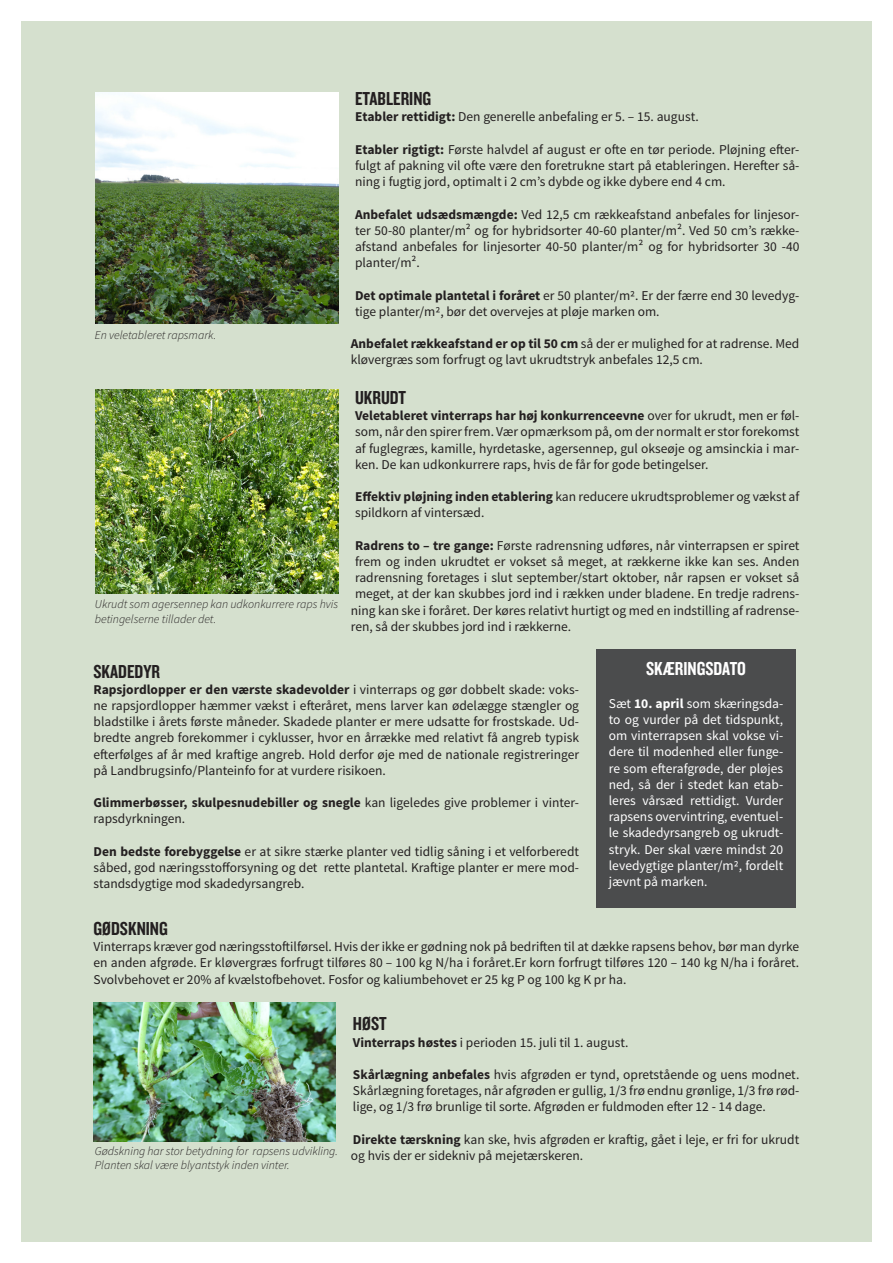
<style>
.page{position:relative;width:893px;height:1263px;background:#fff}
.page>*{position:absolute;margin:0;border:0;box-sizing:border-box;transform-origin:0 0}
.under_over{font:19.5px "Knockout HTF49 Liteweight";color:#231f20}
.under_over-2{font:19.5px "Knockout HTF49 Liteweight";color:#fff}
.t1{font:13.5px/16.2px "Source Sans Pro";color:#231f20;text-align:justify}
.t2{font:13.5px/16.2px "Source Sans Pro";color:#fff;text-align:justify}
.brød{font:italic 300 12px/14.4px "Source Sans Pro";color:#231f20}
.s1{font-weight:700}
</style>
<div class="page">
<div style="left:21px;top:21px;width:851px;height:1221px;background:#d5e0ce"></div>
<div style="left:596px;top:649px;width:200px;height:259px;background:#4b4c4d"></div>
<img style="left:96px;top:92px;width:242px;height:231px">
<img style="left:94px;top:1003px;width:242px;height:139px">
<img style="left:96px;top:390px;width:242px;height:203px">
<p class="brød" style="left:95px;top:328px;width:123px">En veletableret rapsmark.</p>
<p class="brød" style="left:95px;top:597px;width:245px">Ukrudt som agersennep kan udkonkurrere raps hvis betingelserne tillader det.</p>
<p class="under_over" style="left:355px;top:89px;width:78px">ETABLERING</p>
<p class="t1" style="left:355px;top:109px;width:345px"><span class="s1">Etabler rettidigt:</span> Den generelle anbefaling er 5. – 15. august.</p>
<p class="t1" style="left:355px;top:141px;width:446px"><span class="s1">Etabler rigtigt:</span> Første halvdel af august er ofte en tør periode. Pløjning efter&shy;fulgt af pakning vil ofte være den foretrukne start på etableringen. Herefter så&shy;ning i fugtig jord, optimalt i 2 cm’s dybde og ikke dybere end 4 cm.</p>
<p class="t1" style="left:355px;top:206px;width:446px"><span class="s1">Anbefalet udsædsmængde:</span> Ved 12,5 cm rækkeafstand anbefales for linjesor&shy;ter 50-80 planter/m² og for hybridsorter 40-60 planter/m². Ved 50 cm’s række&shy;afstand anbefales for linjesorter 40-50 planter/m² og for hybridsorter 30 -40 planter/m².</p>
<p class="t1" style="left:355px;top:287px;width:446px"><span class="s1">Det optimale plantetal i foråret</span> er 50 planter/m2. Er der færre end 30 levedyg&shy;tige planter/m2, bør det overvejes at pløje marken om.</p>
<p class="t1" style="left:351px;top:336px;width:450px"><span class="s1">Anbefalet rækkeafstand er op til 50 cm</span> så der er mulighed for at radrense. Med kløvergræs som forfrugt og lavt ukrudtstryk anbefales 12,5 cm.</p>
<p class="under_over" style="left:355px;top:388px;width:53px">UKRUDT</p>
<p class="t1" style="left:355px;top:408px;width:446px"><span class="s1">Veletableret vinterraps har høj konkurrenceevne</span> over for ukrudt, men er føl&shy;som, når den spirer frem. Vær opmærksom på, om der normalt er stor forekomst af fuglegræs, kamille, hyrdetaske, agersennep, gul okseøje og amsinckia i mar&shy;ken. De kan udkonkurrere raps, hvis de får for gode betingelser.</p>
<p class="t1" style="left:355px;top:489px;width:446px"><span class="s1">Effektiv pløjning inden etablering</span> kan reducere ukrudtsproblemer og vækst af spildkorn af vintersæd.</p>
<p class="t1" style="left:355px;top:537px;width:446px"><span class="s1">Radrens to – tre gange:</span> Første radrensning udføres, når vinterrapsen er spiret</p>
<p class="t1" style="left:355px;top:554px;width:446px">frem og inden ukrudtet er vokset så meget, at rækkerne ikke kan ses. Anden</p>
<p class="t1" style="left:355px;top:570px;width:446px">radrensning foretages i slut september/start oktober, når rapsen er vokset så</p>
<p class="t1" style="left:355px;top:586px;width:446px">meget, at der kan skubbes jord ind i rækken under bladene. En tredje radrens-</p>
<p class="t1" style="left:351px;top:602px;width:450px">ning kan ske i foråret. Der køres relativt hurtigt og med en indstilling af radrense-</p>
<p class="t1" style="left:351px;top:618px;width:222px">ren, så der skubbes jord ind i rækkerne.</p>
<p class="under_over-2" style="left:646px;top:659px;width:101px">SKÆRINGSDATO</p>
<p class="t2" style="left:609px;top:695px;width:176px">Sæt <span class="s1">10. april</span> som skæringsda&shy;to og vurder på det tidspunkt, om vinterrapsen skal vokse vi&shy;dere til modenhed eller funge&shy;re som efterafgrøde, der pløjes ned, så der i stedet kan etab&shy;leres vårsæd rettidigt. Vurder rapsens overvintring, eventuel&shy;le skadedyrsangreb og ukrudt&shy;stryk. Der skal være mindst 20 levedygtige planter/m2, fordelt jævnt på marken.</p>
<p class="under_over" style="left:94px;top:661px;width:68px">SKADEDYR</p>
<p class="t1" style="left:94px;top:681px;width:487px"><span class="s1">Rapsjordlopper er den værste skadevolder</span> i vinterraps og gør dobbelt skade: voks&shy;ne rapsjordlopper hæmmer vækst i efteråret, mens larver kan ødelægge stængler og bladstilke i årets første måneder. Skadede planter er mere udsatte for frostskade. Ud&shy;bredte angreb forekommer i cyklusser, hvor en årrække med relativt få angreb typisk efterfølges af år med kraftige angreb. Hold derfor øje med de nationale registreringer på Landbrugsinfo/Planteinfo for at vurdere risikoen.</p>
<p class="t1" style="left:94px;top:795px;width:487px"><span class="s1">Glimmerbøsser, skulpesnudebiller og snegle</span> kan ligeledes give problemer i vinter&shy;rapsdyrkningen.</p>
<p class="t1" style="left:94px;top:843px;width:487px"><span class="s1">Den bedste forebyggelse</span> er at sikre stærke planter ved tidlig såning i et velforberedt såbed, god næringsstofforsyning og det rette plantetal. Kraftige planter er mere mod&shy;standsdygtige mod skadedyrsangreb.</p>
<p class="under_over" style="left:94px;top:919px;width:76px">GØDSKNING</p>
<p class="t1" style="left:94px;top:939px;width:707px">Vinterraps kræver god næringsstoftilførsel. Hvis der ikke er gødning nok på bedriften til at dække rapsens behov, bør man dyrke en anden afgrøde. Er kløvergræs forfrugt tilføres 80 – 100 kg N/ha i foråret.Er korn forfrugt tilføres 120 – 140 kg N/ha i foråret.<br>Svolvbehovet er 20% af kvælstofbehovet. Fosfor og kaliumbehovet er 25 kg P og 100 kg K pr ha.</p>
<p class="under_over" style="left:353px;top:1014px;width:35px">HØST</p>
<p class="t1" style="left:353px;top:1034px;width:277px"><span class="s1">Vinterraps høstes</span> i perioden 15. juli til 1. august.</p>
<p class="t1" style="left:353px;top:1067px;width:448px"><span class="s1">Skårlægning anbefales</span> hvis afgrøden er tynd, opretstående og uens modnet.<br>Skårlægning foretages, når afgrøden er gullig, 1/3 frø endnu grønlige, 1/3 frø rød&shy;lige, og 1/3 frø brunlige til sorte. Afgrøden er fuldmoden efter 12 - 14 dage.</p>
<p class="t1" style="left:351px;top:1131px;width:450px"><span class="s1">Direkte tærskning</span> kan ske, hvis afgrøden er kraftig, gået i leje, er fri for ukrudt og hvis der er sidekniv på mejetærskeren.</p>
<p class="brød" style="left:95px;top:1143px;width:245px">Gødskning har stor betydning for rapsens udvikling.<br>Planten skal være blyantstyk inden vinter.</p>
</div>
